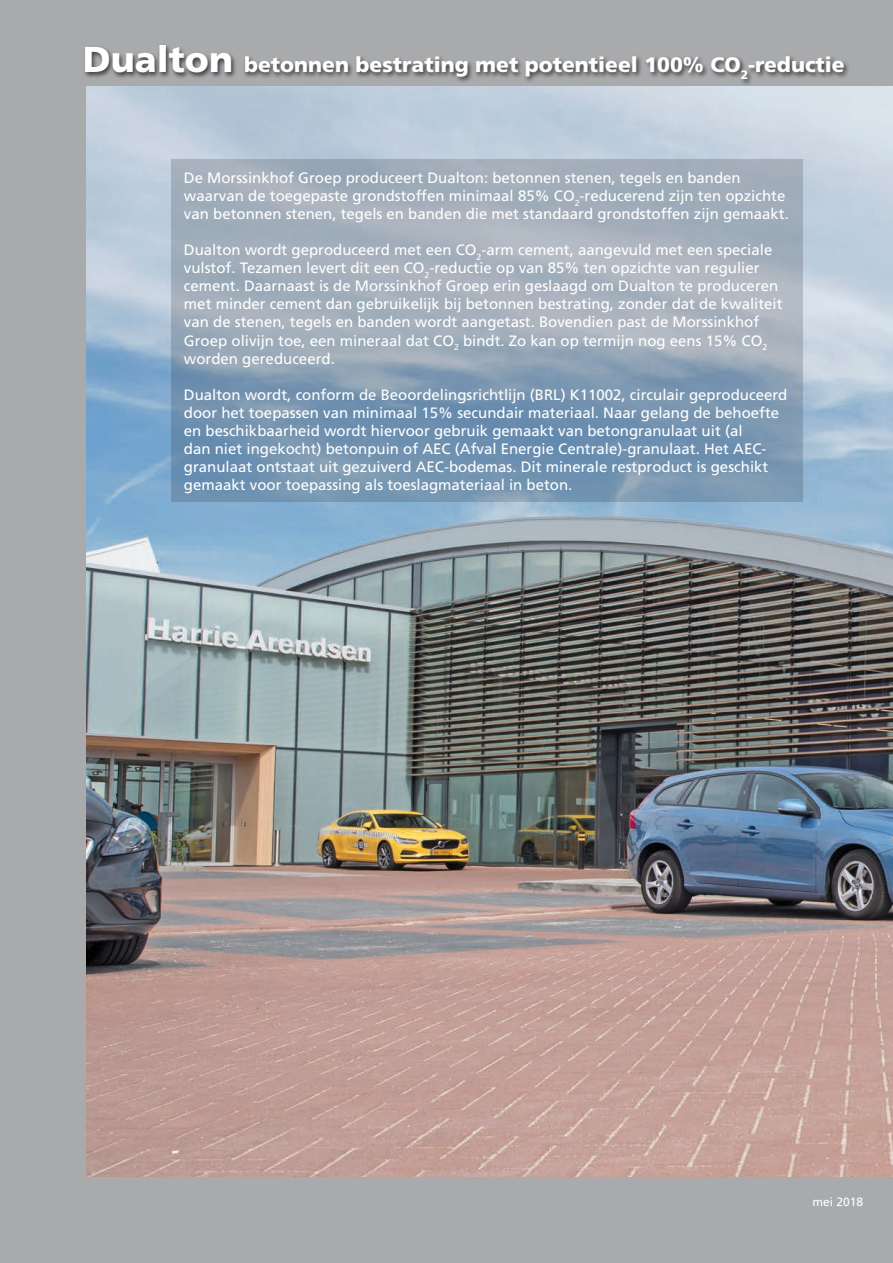
<style>
.page{position:relative;width:893px;height:1263px;background:#fff}
.page>*{position:absolute;margin:0;border:0;box-sizing:border-box;transform-origin:0 0}
.kop_1{font:900 21px "Frutiger LT Std";color:#fff}
.Normaal{font:15px/18px "Frutiger LT Std";color:#fff}
.kop_1-2{font:12px "Frutiger LT Std";color:#fff}
.s1{font-size:36px}
</style>
<div class="page">
<img style="left:85px;top:85px;width:808px;height:1093px">
<div style="left:0;top:0;width:893px;height:85px;background:#a9aaac"></div>
<div style="left:0;top:0;width:85px;height:1263px;background:#a9aaac"></div>
<div style="left:0;top:1178px;width:893px;height:85px;background:#a9aaac"></div>
<div style="left:83px;top:43px;width:767px;height:43px;background:#1a171c;opacity:.75"></div>
<svg style="left:171px;top:160px;width:632px;height:342px;background:#92a4b7"></svg>
<p class="kop_1" style="left:83px;top:52px;width:763px"><span class="s1">Dualton</span> betonnen bestrating met potentieel 100% CO<sub>2</sub>-reductie</p>
<p class="Normaal" style="left:184px;top:169px;width:606px">De Morssinkhof Groep produceert Dualton: betonnen stenen, tegels en banden waarvan de toegepaste grondstoffen minimaal 85% CO<sub>2</sub>-reducerend zijn ten opzichte van betonnen stenen, tegels en banden die met standaard grondstoffen zijn gemaakt.</p>
<p class="Normaal" style="left:184px;top:241px;width:600px">Dualton wordt geproduceerd met een CO<sub>2</sub>-arm cement, aangevuld met een speciale vulstof. Tezamen levert dit een CO<sub>2</sub>-reductie op van 85% ten opzichte van regulier cement. Daarnaast is de Morssinkhof Groep erin geslaagd om Dualton te produceren met minder cement dan gebruikelijk bij betonnen bestrating, zonder dat de kwaliteit van de stenen, tegels en banden wordt aangetast. Bovendien past de Morssinkhof Groep olivijn toe, een mineraal dat CO<sub>2</sub> bindt. Zo kan op termijn nog eens 15% CO<sub>2 </sub>worden gereduceerd.</p>
<p class="Normaal" style="left:184px;top:385px;width:605px">Dualton wordt, conform de Beoordelingsrichtlijn (BRL) K11002, circulair geproduceerd door het toepassen van minimaal 15% secundair materiaal. Naar gelang de behoefte en beschikbaarheid wordt hiervoor gebruik gemaakt van betongranulaat uit (al<br>dan niet ingekocht) betonpuin of AEC (Afval Energie Centrale)-granulaat. Het AEC&shy;granulaat ontstaat uit gezuiverd AEC-bodemas. Dit minerale restproduct is geschikt gemaakt voor toepassing als toeslagmateriaal in beton.</p>
<p class="kop_1-2" style="left:812px;top:1195px;width:52px">mei 2018</p>
</div>
